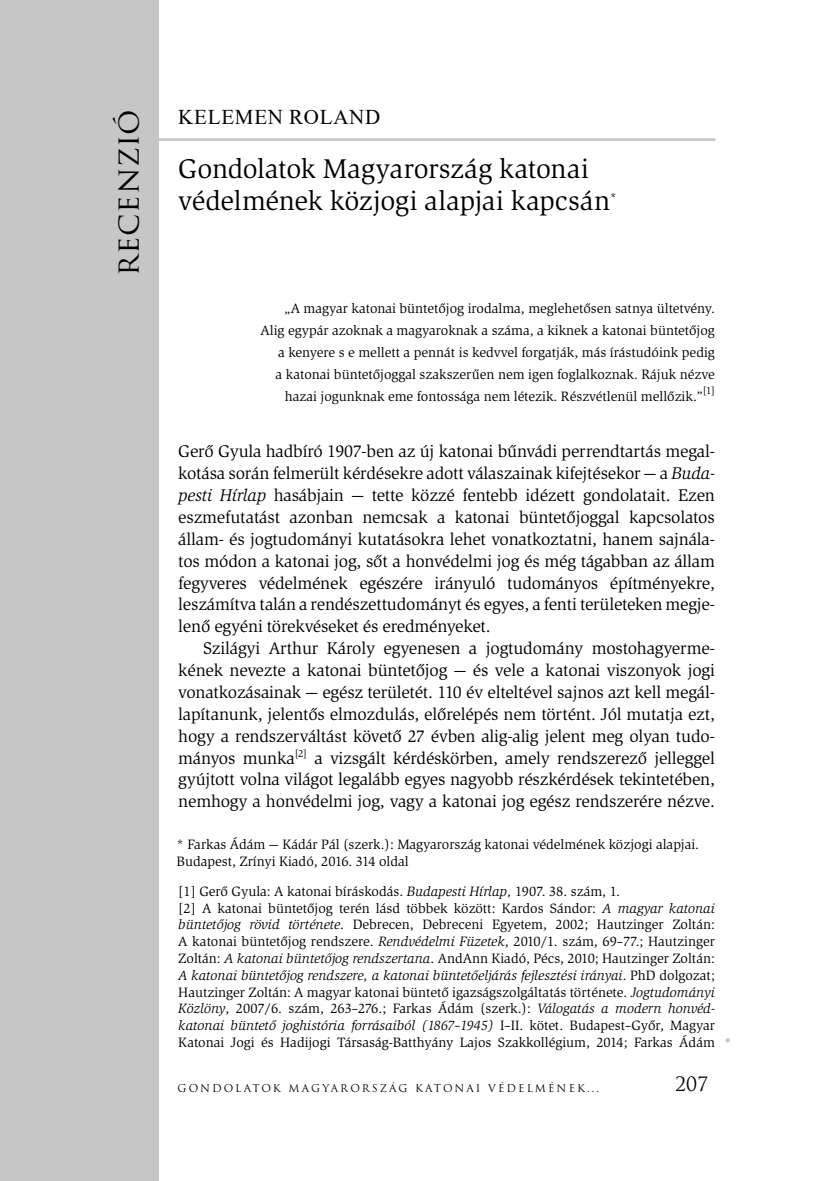
<style>
.page{position:relative;width:834px;height:1181px;background:#fff}
.page>*{position:absolute;margin:0;border:0;box-sizing:border-box;transform-origin:0 0}
.t1{font:31.5px "Trajan Pro";letter-spacing:.025em;color:#000}
.t2{font:28px/31.5px "Slimbach HU";letter-spacing:-.005em;color:#000}
.t3{font:21px "Times New Roman";letter-spacing:.035em;color:#000}
.t4{font:19.25px "Trajan Pro";color:#000}
.t5{font:17.5px/21.9px "Slimbach HU";letter-spacing:-.01em;color:#000;text-align:justify}
.t6{font:15.75px "Slimbach HU";color:#c6c6c6}
.t7{font:14px/16.8px "Slimbach HU";color:#000}
.t8{font:10.5px "Trajan Pro";letter-spacing:.2em;color:#000}
.t9{font:10.5px "Slimbach HU";color:#000}
.s1{font-style:italic}
</style>
<div class="page">
<hr style="left:156px;top:138px;width:559px;height:3px;background:#c6c6c6">
<div style="left:0;top:0;width:159px;height:1181px;background:#c6c6c6"></div>
<h1 class="t1" style="left:107px;top:276px;width:168px;rotate:-90deg">recenzió</h1>
<h3 class="t3" style="left:178px;top:102px;width:203px">KELEMEN ROLAND</h3>
<h2 class="t2" style="left:178px;top:153px;width:440px">Gondolatok Magyarország katonai védelmének közjogi alapjai kapcsán<sup>*</sup></h2>
<p class="t7" style="left:284px;top:300px;width:431px">„A magyar katonai büntetőjog irodalma, meglehetősen satnya ültetvény.</p>
<p class="t7" style="left:260px;top:322px;width:455px">Alig egypár azoknak a magyaroknak a száma, a kiknek a katonai büntetőjog</p>
<p class="t7" style="left:278px;top:344px;width:438px">a kenyere s e mellett a pennát is kedvvel forgatják, más írástudóink pedig</p>
<p class="t7" style="left:275px;top:366px;width:440px">a katonai büntetőjoggal szakszerűen nem igen foglalkoznak. Rájuk nézve</p>
<p class="t7" style="left:285px;top:387px;width:419px">hazai jogunknak eme fontossága nem létezik. Részvétlenül mellőzik.”</p>
<p class="t9" style="left:702px;top:384px;width:14px">[1]</p>
<p class="t5" style="left:178px;top:440px;width:538px">Gerő Gyula hadbíró 1907-ben az új katonai bűnvádi perrendtartás megal&shy;kotása során felmerült kérdésekre adott válaszainak kifejtésekor — a <span class="s1">Buda&shy;pesti Hírlap</span> hasábjain — tette közzé fentebb idézett gondolatait. Ezen eszmefutatást azonban nemcsak a katonai büntetőjoggal kapcsolatos állam- és jogtudományi kutatásokra lehet vonatkoztatni, hanem sajnála&shy;tos módon a katonai jog, sőt a honvédelmi jog és még tágabban az állam fegyveres védelmének egészére irányuló tudományos építményekre, leszámítva talán a rendészettudományt és egyes, a fenti területeken megje&shy;lenő egyéni törekvéseket és eredményeket.</p>
<p class="t5" style="left:178px;top:637px;width:538px;text-indent:25px">Szilágyi Arthur Károly egyenesen a jogtudomány mostohagyerme&shy;kének nevezte a katonai büntetőjog — és vele a katonai viszonyok jogi vonatkozásainak — egész területét. 110 év elteltével sajnos azt kell megál&shy;lapítanunk, jelentős elmozdulás, előrelépés nem történt. Jól mutatja ezt, hogy a rendszerváltást követő 27 évben alig-alig jelent meg olyan tudo&shy;mányos munka<sup>[2]</sup> a vizsgált kérdéskörben, amely rendszerező jelleggel gyújtott volna világot legalább egyes nagyobb részkérdések tekintetében, nemhogy a honvédelmi jog, vagy a katonai jog egész rendszerére nézve.</p>
<p class="t7" style="left:176px;top:836px;width:524px">* Farkas Ádám — Kádár Pál (szerk.): Magyarország katonai védelmének közjogi alapjai.<br>Budapest, Zrínyi Kiadó, 2016. 314 oldal</p>
<p class="t7" style="left:178px;top:883px;width:538px">[1] Gerő Gyula: A katonai bíráskodás. <span class="s1">Budapesti Hírlap,</span> 1907. 38. szám, 1.<br>[2] A katonai büntetőjog terén lásd többek között: Kardos Sándor: <span class="s1">A magyar katonai büntetőjog rövid története</span>. Debrecen, Debreceni Egyetem, 2002; Hautzinger Zoltán:<br>A katonai büntetőjog rendszere. <span class="s1">Rendvédelmi Füzetek</span>, 2010/1. szám, 69–77.; Hautzinger Zoltán: <span class="s1">A katonai büntetőjog rendszertana</span>. AndAnn Kiadó, Pécs, 2010; Hautzinger Zoltán:<br><span class="s1">A katonai büntetőjog rendszere, a katonai büntetőeljárás fejlesztési irányai</span>. PhD dolgozat; Hautzinger Zoltán: A magyar katonai büntető igazságszolgáltatás története. <span class="s1">Jogtudományi Közlöny</span>, 2007/6. szám, 263–276.; Farkas Ádám (szerk.): <span class="s1">Válogatás a modern honvéd&shy;katonai büntető joghistória forrásaiból (1867–1945)</span> I–II. kötet. Budapest–Győr, Magyar Katonai Jogi és Hadijogi Társaság-Batthyány Lajos Szakkollégium, 2014; Farkas Ádám</p>
<p class="t8" style="left:177px;top:1081px;width:423px">GONDOLATOK MAGYARORSZÁG KATONAI VÉDELMÉNEK...</p>
<h3 class="t4" style="left:675px;top:1072px;width:34px">207</h3>
<p class="t6" style="left:733px;top:1050px;width:12px;rotate:-180deg">•</p>
</div>
